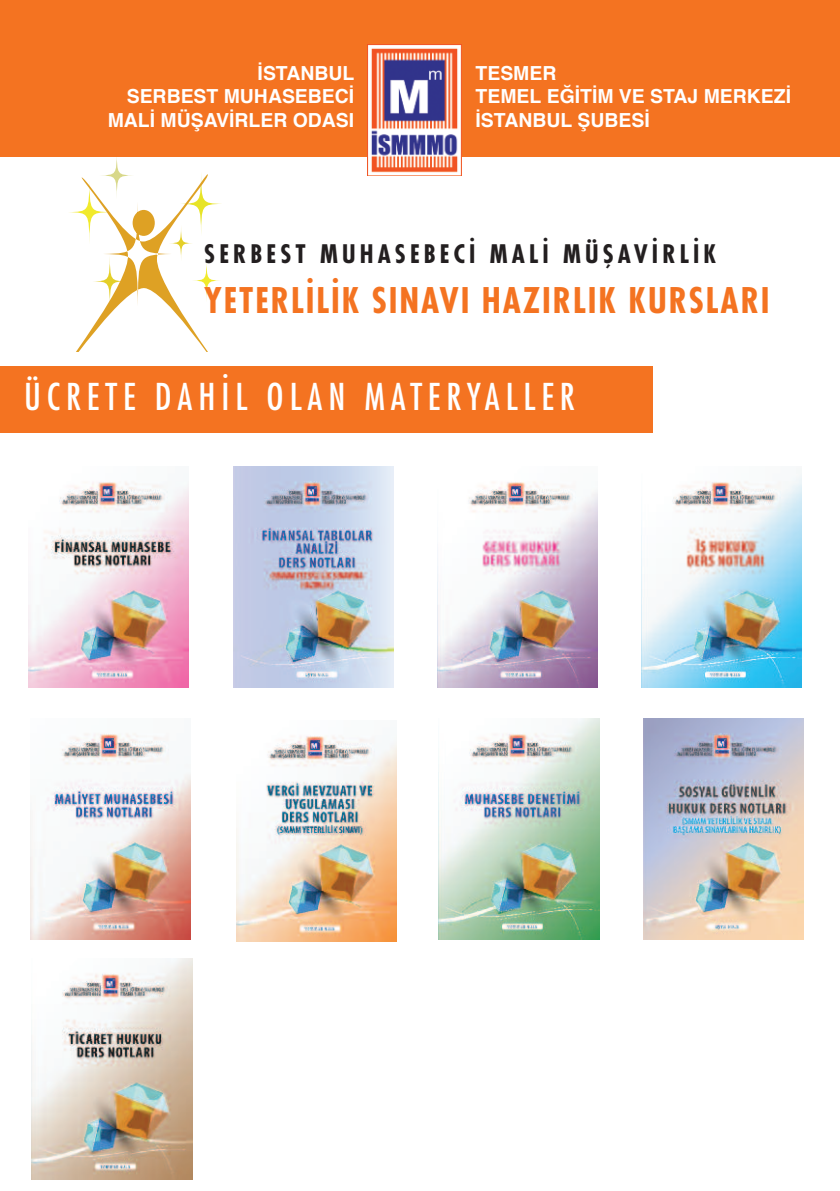
<style>
.page{position:relative;width:840px;height:1191px;background:#fff}
.page>*{position:absolute;margin:0;border:0;box-sizing:border-box;transform-origin:0 0}
.t1{font:condensed 36px "Futura Std";letter-spacing:.165em;color:#fff}
.t2{font:700 condensed 34.4px "Futura Std";letter-spacing:.055em;color:#f47321}
.t3{font:700 condensed 24.8px "Futura Std";letter-spacing:.165em;color:#231f20}
.t4{font:700 19.4px/23.2px "Helvetica";color:#fff}
</style>
<div class="page">
<svg style="left:99px;top:151px;width:35px;height:48px"></svg>
<svg style="left:69px;top:169px;width:150px;height:182px"></svg>
<div style="left:0;top:0;width:839px;height:156px;background:#f47321"></div>
<img style="left:367px;top:45px;width:94px;height:131px">
<div style="left:0;top:366px;width:652px;height:66px;background:#f47321"></div>
<img style="left:29px;top:482px;width:160px;height:205px">
<img style="left:233px;top:466px;width:160px;height:221px">
<img style="left:437px;top:482px;width:160px;height:205px">
<img style="left:641px;top:474px;width:160px;height:213px">
<img style="left:236px;top:735px;width:160px;height:206px">
<img style="left:30px;top:733px;width:160px;height:206px">
<img style="left:438px;top:718px;width:160px;height:221px">
<img style="left:643px;top:718px;width:160px;height:221px">
<div style="left:28px;top:958px;width:164px;height:221px;background:linear-gradient(to bottom,#fff,#fff)"></div>
<img style="left:32px;top:958px;width:160px;height:221px">
<p class="t4" style="left:108px;top:63px;width:248px;text-align:right">İSTANBUL<br>SERBEST MUHASEBECİ<br>MALİ MÜŞAVİRLER ODASI</p>
<p class="t4" style="left:475px;top:63px;width:317px">TESMER<br>TEMEL EĞİTİM VE STAJ MERKEZİ<br>İSTANBUL ŞUBESİ</p>
<p class="t3" style="left:204px;top:242px;width:513px">SERBEST MUHASEBECİ MALİ MÜŞAVİRLİK</p>
<h2 class="t2" style="left:204px;top:284px;width:566px">YETERLİLİK SINAVI HAZIRLIK KURSLARI</h2>
<h1 class="t1" style="left:24px;top:380px;width:552px">ÜCRETE DAHİL OLAN MATERYALLER</h1>
</div>
